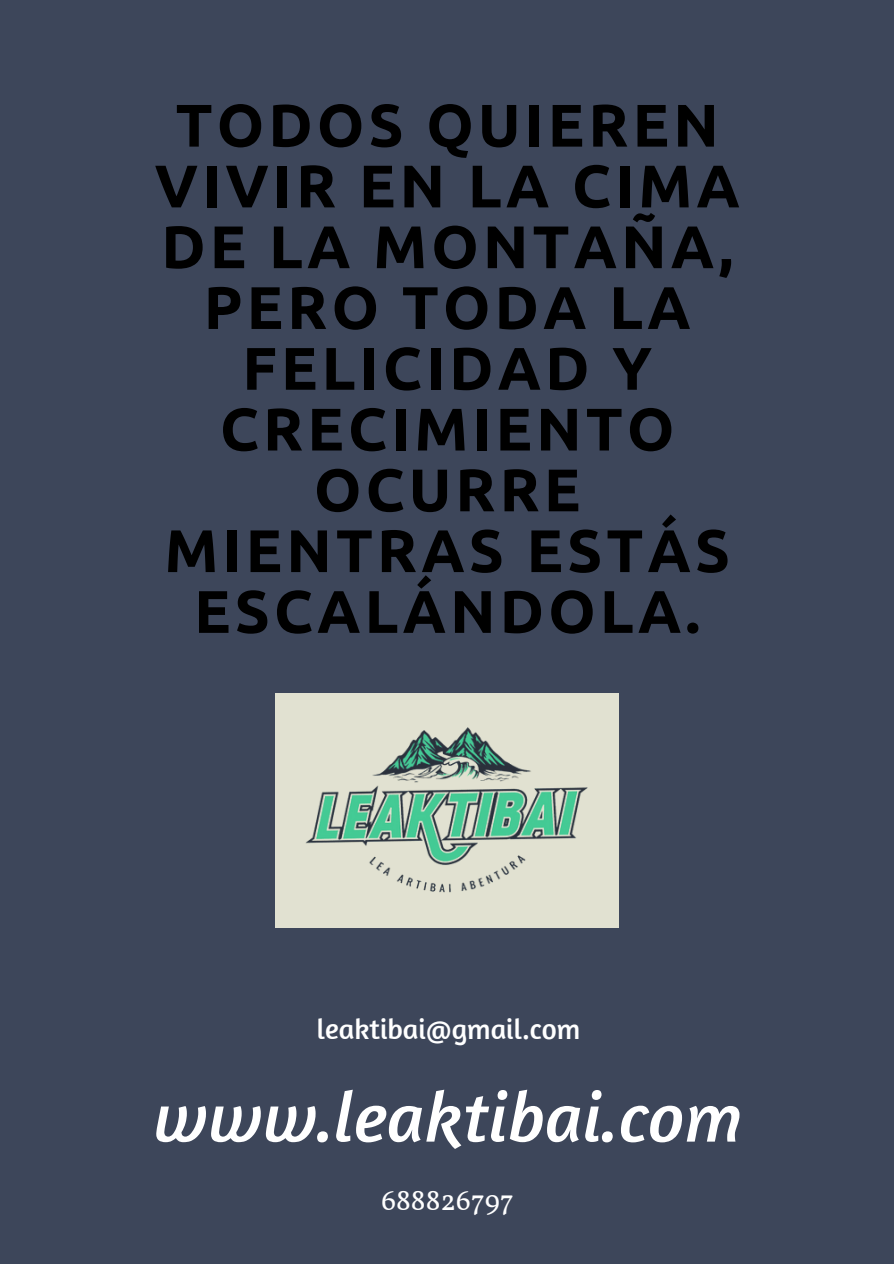
<style>
.page{position:relative;width:894px;height:1264px;background:#fff}
.page>*{position:absolute;margin:0;border:0;box-sizing:border-box;transform-origin:0 0}
.t1{font:italic 71.55px "Amaranth";color:#fff}
.t2{font:700 60px/60.8px "Ubuntu";letter-spacing:.07em;color:#000;text-align:center}
.t3{font:28.95px "Amaranth";color:#fff}
.t4{font:28.95px "Vollkorn";color:#fff}
</style>
<div class="page">
<div style="left:0;top:0;width:893px;height:1263px;background:#3d465a"></div>
<img style="left:275px;top:694px;width:343px;height:233px">
<p class="t2" style="left:155px;top:94px;width:586px">TODOS QUIEREN<br>VIVIR EN LA CIMA<br>DE LA MONTAÑA,<br>PERO TODA LA<br>FELICIDAD Y<br>CRECIMIENTO<br>OCURRE<br>MIENTRAS ESTÁS<br>ESCALÁNDOLA.</p>
<p class="t3" style="left:316px;top:1010px;width:265px">leaktibai@gmail.com</p>
<p class="t1" style="left:153px;top:1071px;width:590px">www.leaktibai.com</p>
<p class="t4" style="left:381px;top:1182px;width:134px">688826797</p>
</div>
